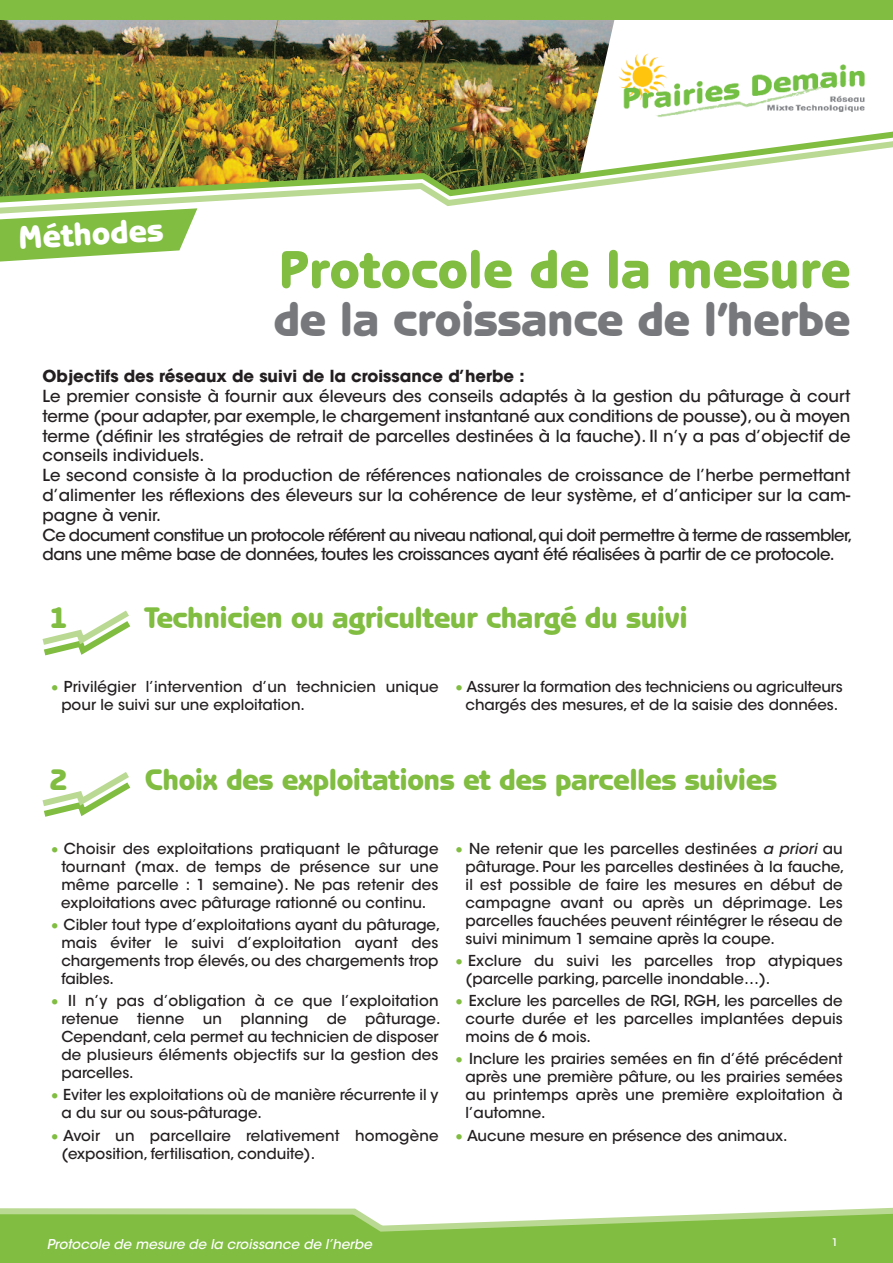
<style>
.page{position:relative;width:893px;height:1263px;background:#fff}
.page>*{position:absolute;margin:0;border:0;box-sizing:border-box;transform-origin:0 0}
.t1{font:800 54px "Benguiat Gothic Std";color:#80bd41}
.t2{font:800 48px "Benguiat Gothic Std";letter-spacing:-.01em;color:#76787b}
.t3{font:800 33px "Benguiat Gothic Std";color:#fff}
.t4{font:800 30px "Benguiat Gothic Std";letter-spacing:-.015em;color:#80bd41}
.t5{font:500 16.5px/19.8px "ITC Avant Garde Std";color:#231f20}
.t6{font:700 16.5px "ITC Avant Garde Std";color:#231f20}
.t7{font:500 15px/18px "ITC Avant Garde Std";color:#231f20}
.t8{font:italic 500 13.5px "ITC Avant Garde Std";color:#fff}
.t9{font:500 10.5px "ITC Avant Garde Std";color:#fff}
.s1{color:#80bd41}
.s2{font-style:italic}
</style>
<div class="page">
<svg style="left:0;top:219px;width:193px;height:43px"></svg>
<svg style="left:0;top:207px;width:198px;height:12px"></svg>
<img style="left:0;top:19px;width:617px;height:99px">
<img style="left:612px;top:50px;width:253px;height:68px">
<img style="left:0;top:118px;width:893px;height:89px">
<div style="left:0;top:0;width:893px;height:19px;background:#80bd41"></div>
<div style="left:0;top:1235px;width:893px;height:28px;background:#80bd41"></div>
<svg style="left:0;top:1207px;width:893px;height:28px"></svg>
<svg style="left:42px;top:610px;width:89px;height:46px"></svg>
<svg style="left:42px;top:772px;width:89px;height:45px"></svg>
<h3 class="t3" style="left:18px;top:226px;width:146px;rotate:-3deg">Méthodes</h3>
<h1 class="t1" style="left:279px;top:250px;width:573px">Protocole de la mesure</h1>
<h2 class="t2" style="left:273px;top:302px;width:579px">de la croissance de l’herbe</h2>
<p class="t6" style="left:43px;top:370px;width:483px">Objectifs des réseaux de suivi de la croissance d’herbe :</p>
<p class="t5" style="left:43px;top:387px;width:811px">Le premier consiste à fournir aux éleveurs des conseils adaptés à la gestion du pâturage à court terme (pour adapter,par exemple,le chargement instantané aux conditions de pousse),ou à moyen terme (définir les stratégies de retrait de parcelles destinées à la fauche). Il n’y a pas d’objectif de conseils individuels.<br>Le second consiste à la production de références nationales de croissance de l’herbe permettant d’alimenter les réflexions des éleveurs sur la cohérence de leur système, et d’anticiper sur la cam&shy;pagne à venir.<br>Ce document constitue un protocole référent au niveau national,qui doit permettre à terme de rassembler, dans une même base de données,toutes les croissances ayant été réalisées à partir de ce protocole.</p>
<h3 class="t4" style="left:49px;top:607px;width:20px">1</h3>
<h3 class="t4" style="left:145px;top:607px;width:545px">Technicien ou agriculteur chargé du suivi</h3>
<p class="t7" style="left:61px;top:679px;width:379px;text-indent:-9px"><span class="s1">•</span> Privilégier l’intervention d’un technicien unique pour le suivi sur une exploitation.</p>
<p class="t7" style="left:457px;top:679px;width:388px;text-align:center"><span class="s1">•</span> Assurer la formation des techniciens ou agriculteurs chargés des mesures, et de la saisie des données.</p>
<h3 class="t4" style="left:49px;top:768px;width:20px">2</h3>
<h3 class="t4" style="left:145px;top:768px;width:634px">Choix des exploitations et des parcelles suivies</h3>
<p class="t7" style="left:61px;top:840px;width:379px;text-align:justify;text-indent:-9px"><span class="s1">•</span> Choisir des exploitations pratiquant le pâturage tournant (max. de temps de présence sur une même parcelle : 1 semaine). Ne pas retenir des exploitations avec pâturage rationné ou continu.</p>
<p class="t7" style="left:61px;top:917px;width:381px;text-indent:-9px"><span class="s1">•</span> Cibler tout type d’exploitations ayant du pâturage, mais éviter le suivi d’exploitation ayant des chargements trop élevés,ou des chargements trop faibles.</p>
<p class="t7" style="left:61px;top:993px;width:381px;text-indent:-9px"><span class="s1">•</span> Il n’y pas d’obligation à ce que l’exploitation retenue tienne un planning de pâturage.<br>Cependant,cela permet au technicien de disposer de plusieurs éléments objectifs sur la gestion des parcelles.</p>
<p class="t7" style="left:61px;top:1087px;width:379px;text-indent:-9px"><span class="s1">•</span> Eviter les exploitations où de manière récurrente il y a du sur ou sous-pâturage.</p>
<p class="t7" style="left:61px;top:1127px;width:379px;text-indent:-9px"><span class="s1">•</span> Avoir un parcellaire relativement homogène (exposition, fertilisation, conduite).</p>
<p class="t7" style="left:466px;top:840px;width:381px;text-indent:-9px"><span class="s1">•</span> Ne retenir que les parcelles destinées <span class="s2">a priori</span> au pâturage. Pour les parcelles destinées à la fauche, il est possible de faire les mesures en début de campagne avant ou après un déprimage. Les parcelles fauchées peuvent réintégrer le réseau de suivi minimum 1 semaine après la coupe.</p>
<p class="t7" style="left:466px;top:953px;width:379px;text-indent:-9px"><span class="s1">•</span> Exclure du suivi les parcelles trop atypiques (parcelle parking, parcelle inondable…).</p>
<p class="t7" style="left:466px;top:993px;width:379px;text-align:justify;text-indent:-9px"><span class="s1">•</span> Exclure les parcelles de RGI, RGH, les parcelles de courte durée et les parcelles implantées depuis moins de 6 mois.</p>
<p class="t7" style="left:466px;top:1051px;width:379px;text-align:justify;text-indent:-9px"><span class="s1">•</span> Inclure les prairies semées en fin d’été précédent après une première pâture, ou les prairies semées au printemps après une première exploitation à l’automne.</p>
<p class="t7" style="left:457px;top:1127px;width:333px"><span class="s1">•</span> Aucune mesure en présence des animaux.</p>
<p class="t8" style="left:47px;top:1238px;width:327px">Protocole de mesure de la croissance de l’herbe</p>
<p class="t9" style="left:832px;top:1238px;width:8px">1</p>
</div>
